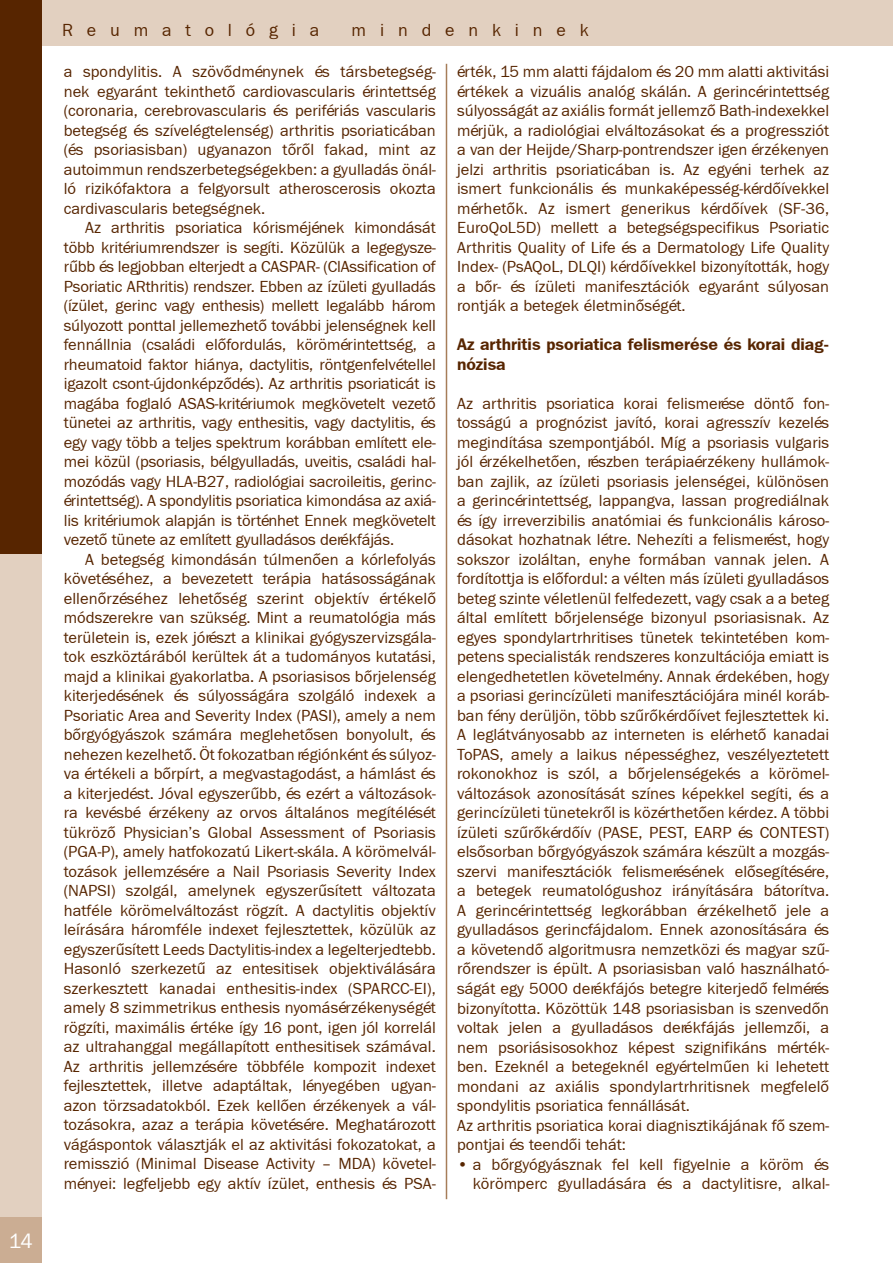
<style>
.page{position:relative;width:893px;height:1263px;background:#fff}
.page>*{position:absolute;margin:0;border:0;box-sizing:border-box;transform-origin:0 0}
.t1{font:21px "Franklin Gothic PFL Normal";color:#fff}
.t2{font:18px "Franklin Gothic PFL Normal";letter-spacing:.77em;color:#572500}
.t3{font:16.5px/19.5px "Franklin Gothic PFL Normal";color:#572500;text-align:justify}
.t4{font:16.5px/19.5px "Franklin Gothic PFL Bold";color:#572500}
</style>
<div class="page">
<div style="left:40px;top:0;width:853px;height:46px;background:#e2d0c0"></div>
<div style="left:0;top:1217px;width:42px;height:46px;background:#cbad93"></div>
<div style="left:0;top:0;width:42px;height:555px;background:#572500"></div>
<div style="left:0;top:554px;width:42px;height:663px;background:#e2d0c0"></div>
<hr style="left:446px;top:64px;width:1px;height:1135px;background:#a67d59">
<p class="t1" style="left:9px;top:1228px;width:25px">14</p>
<p class="t2" style="left:62px;top:19px;width:259px">Reumatológia</p>
<p class="t2" style="left:352px;top:19px;width:239px">mindenkinek</p>
<p class="t3" style="left:64px;top:61px;width:374px">a spondylitis. A szövődménynek és társbetegség&shy;nek egyaránt tekinthető cardiovascularis érintettség (coronaria, cerebrovascularis és perifériás vascularis betegség és szívelégtelenség) arthritis psoriaticában (és psoriasisban) ugyanazon tőről fakad, mint az autoimmun rendszerbetegségekben: a gyulladás önál&shy;ló rizikófaktora a felgyorsult atheroscerosis okozta cardivascularis betegségnek.</p>
<p class="t3" style="left:64px;top:217px;width:374px;text-indent:21px">Az arthritis psoriatica kórisméjének kimondását több kritériumrendszer is segíti. Közülük a legegysze&shy;rűbb és legjobban elterjedt a CASPAR- (ClAssification of Psoriatic ARthritis) rendszer. Ebben az ízületi gyulladás (ízület, gerinc vagy enthesis) mellett legalább három súlyozott ponttal jellemezhető további jelenségnek kell fennállnia (családi előfordulás, körömérintettség, a rheumatoid faktor hiánya, dactylitis, röntgenfelvétellel igazolt csont-újdonképződés). Az arthritis psoriaticát is magába foglaló ASAS-kritériumok megkövetelt vezető tünetei az arthritis, vagy enthesitis, vagy dactylitis, és egy vagy több a teljes spektrum korábban említett ele&shy;mei közül (psoriasis, bélgyulladás, uveitis, családi hal&shy;mozódás vagy HLA-B27, radiológiai sacroileitis, gerinc&shy;érintettség). A spondylitis psoriatica kimondása az axiá&shy;lis kritériumok alapján is történhet Ennek megkövetelt vezető tünete az említett gyulladásos derékfájás.</p>
<p class="t3" style="left:64px;top:549px;width:374px;text-indent:21px">A betegség kimondásán túlmenően a kórlefolyás követéséhez, a bevezetett terápia hatásosságának ellenőrzéséhez lehetőség szerint objektív értékelő módszerekre van szükség. Mint a reumatológia más területein is, ezek jórészt a klinikai gyógyszervizsgála&shy;tok eszköztárából kerültek át a tudományos kutatási, majd a klinikai gyakorlatba. A psoriasisos bőrjelenség kiterjedésének és súlyosságára szolgáló indexek a Psoriatic Area and Severity Index (PASI), amely a nem bőrgyógyászok számára meglehetősen bonyolult, és nehezen kezelhető. Öt fokozatban régiónként és súlyoz&shy;va értékeli a bőrpírt, a megvastagodást, a hámlást és a kiterjedést. Jóval egyszerűbb, és ezért a változások&shy;ra kevésbé érzékeny az orvos általános megítélését tükröző Physician’s Global Assessment of Psoriasis (PGA-P), amely hatfokozatú Likert-skála. A körömelvál&shy;tozások jellemzésére a Nail Psoriasis Severity Index (NAPSI) szolgál, amelynek egyszerűsített változata hatféle körömelváltozást rögzít. A dactylitis objektív leírására háromféle indexet fejlesztettek, közülük az egyszerűsített Leeds Dactylitis-index a legelterjedtebb.<br>Hasonló szerkezetű az entesitisek objektiválására szerkesztett kanadai enthesitis-index (SPARCC-EI), amely 8 szimmetrikus enthesis nyomásérzékenységét rögzíti, maximális értéke így 16 pont, igen jól korrelál az ultrahanggal megállapított enthesitisek számával.<br>Az arthritis jellemzésére többféle kompozit indexet fejlesztettek, illetve adaptáltak, lényegében ugyan&shy;azon törzsadatokból. Ezek kellően érzékenyek a vál&shy;tozásokra, azaz a terápia követésére. Meghatározott vágáspontok választják el az aktivitási fokozatokat, a remisszió (Minimal Disease Activity – MDA) követel&shy;ményei: legfeljebb egy aktív ízület, enthesis és PSA-</p>
<p class="t3" style="left:457px;top:61px;width:374px">érték, 15 mm alatti fájdalom és 20 mm alatti aktivitási értékek a vizuális analóg skálán. A gerincérintettség súlyosságát az axiális formát jellemző Bath-indexekkel mérjük, a radiológiai elváltozásokat és a progressziót a van der Heijde/Sharp-pontrendszer igen érzékenyen jelzi arthritis psoriaticában is. Az egyéni terhek az ismert funkcionális és munkaképesség-kérdőívekkel mérhetők. Az ismert generikus kérdőívek (SF-36, EuroQoL5D) mellett a betegségspecifikus Psoriatic Arthritis Quality of Life és a Dermatology Life Quality Index- (PsAQoL, DLQI) kérdőívekkel bizonyították, hogy a bőr- és ízületi manifesztációk egyaránt súlyosan rontják a betegek életminőségét.</p>
<p class="t4" style="left:457px;top:334px;width:374px">Az arthritis psoriatica felismerése és korai diag&shy;nózisa</p>
<p class="t3" style="left:457px;top:393px;width:374px;text-align:left">Az arthritis psoriatica korai felismerése döntő fon&shy;tosságú a prognózist javító, korai agresszív kezelés megindítása szempontjából. Míg a psoriasis vulgaris jól érzékelhetően, részben terápiaérzékeny hullámok&shy;ban zajlik, az ízületi psoriasis jelenségei, különösen a gerincérintettség, lappangva, lassan progrediálnak és így irreverzibilis anatómiai és funkcionális károso&shy;dásokat hozhatnak létre. Nehezíti a felismerést, hogy sokszor izoláltan, enyhe formában vannak jelen. A fordítottja is előfordul: a vélten más ízületi gyulladásos beteg szinte véletlenül felfedezett, vagy csak a a beteg által említett bőrjelensége bizonyul psoriasisnak. Az egyes spondylartrhritises tünetek tekintetében kom&shy;petens specialisták rendszeres konzultációja emiatt is elengedhetetlen követelmény. Annak érdekében, hogy a psoriasi gerincízületi manifesztációjára minél koráb&shy;ban fény derüljön, több szűrőkérdőívet fejlesztettek ki.<br>A leglátványosabb az interneten is elérhető kanadai ToPAS, amely a laikus népességhez, veszélyeztetett rokonokhoz is szól, a bőrjelenségekés a körömel&shy;változások azonosítását színes képekkel segíti, és a gerincízületi tünetekről is közérthetően kérdez. A többi ízületi szűrőkérdőív (PASE, PEST, EARP és CONTEST) elsősorban bőrgyógyászok számára készült a mozgás&shy;szervi manifesztációk felismerésének elősegítésére, a betegek reumatológushoz irányítására bátorítva.<br>A gerincérintettség legkorábban érzékelhető jele a gyulladásos gerincfájdalom. Ennek azonosítására és a követendő algoritmusra nemzetközi és magyar szű&shy;rőrendszer is épült. A psoriasisban való használható&shy;ságát egy 5000 derékfájós betegre kiterjedő felmérés bizonyította. Közöttük 148 psoriasisban is szenvedőn voltak jelen a gyulladásos derékfájás jellemzői, a nem psoriásisosokhoz képest szignifikáns mérték&shy;ben. Ezeknél a betegeknél egyértelműen ki lehetett mondani az axiális spondylartrhritisnek megfelelő spondylitis psoriatica fennállását.<br>Az arthritis psoriatica korai diagnisztikájának fő szem&shy;pontjai és teendői tehát:</p>
<p class="t3" style="left:457px;top:1154px;width:374px;text-align:right">• a bőrgyógyásznak fel kell figyelnie a köröm és körömperc gyulladására és a dactylitisre, alkal-</p>
</div>
